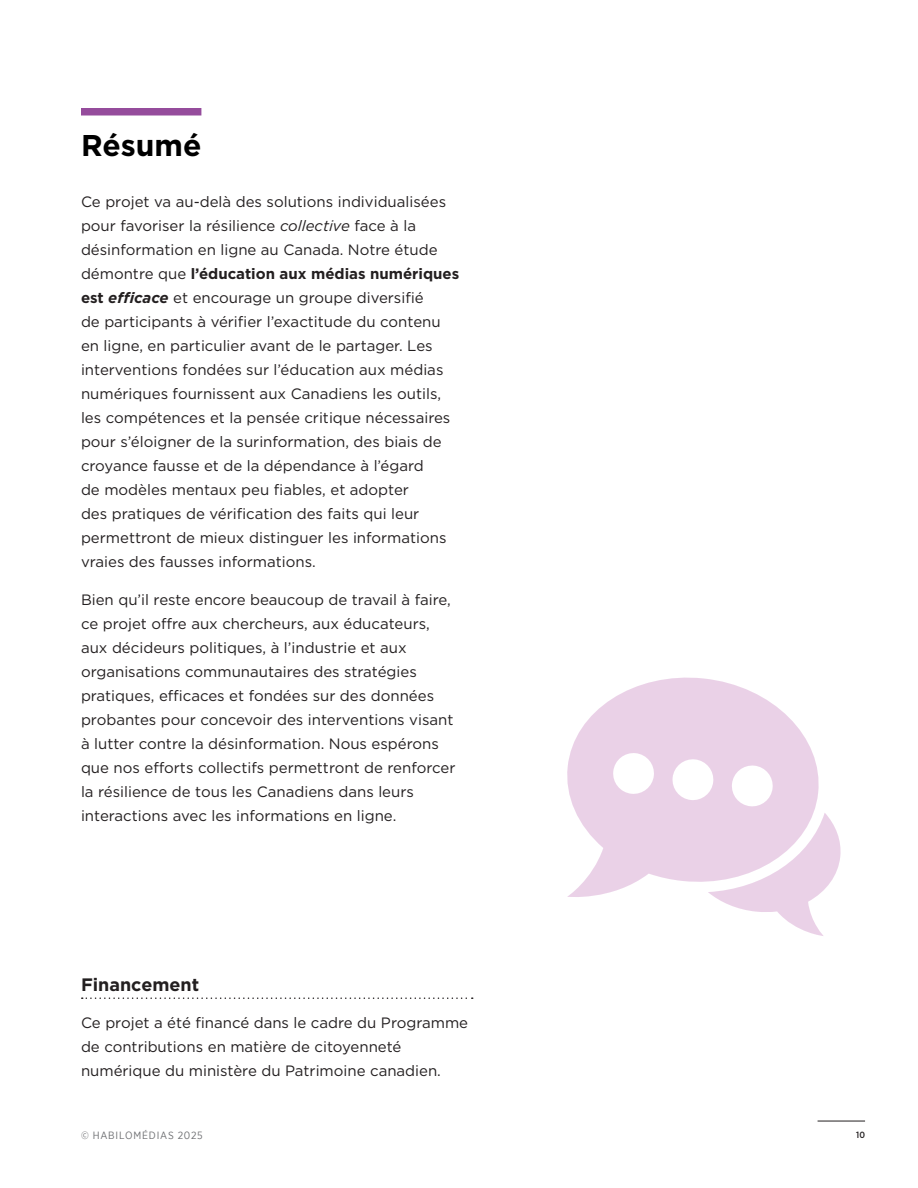
<style>
.page{position:relative;width:918px;height:1188px;background:#fff}
.page>*{position:absolute;margin:0;border:0;box-sizing:border-box;transform-origin:0 0}
.Header_1{font:700 30px "Gotham";color:#000}
.header_3{font:700 18px "Gotham";color:#231f20}
.reg_body_text{font:15px/24px "Gotham";color:#231f20}
.t1{font:10.5px "Gotham Narrow";letter-spacing:.075em;color:#6f7073}
.t2{font:500 9px "Gotham Narrow";color:#231f20}
.s1{font-style:italic}
.s2{font-weight:700}
.s3{font-weight:700;font-style:italic}
</style>
<div class="page">
<hr style="left:818px;top:1121px;width:47px;height:1px;background:#231f20">
<div style="left:81px;top:108px;width:120px;height:8px;background:#954c9c"></div>
<svg style="left:567px;top:677px;width:252px;height:220px;fill:#ead1e7"></svg>
<svg style="left:708px;top:813px;width:133px;height:123px"></svg>
<svg style="left:82px;top:997px;width:391px;height:2px"></svg>
<p class="Header_1" style="left:81px;top:125px;width:122px">Résumé</p>
<p class="reg_body_text" style="left:81px;top:189px;width:380px">Ce projet va au-delà des solutions individualisées pour favoriser la résilience <span class="s1">collective</span> face à la désinformation en ligne au Canada. Notre étude démontre que <span class="s2">l’éducation aux médias numériques est</span> <span class="s3">efficace</span> et encourage un groupe diversifié<br>de participants à vérifier l’exactitude du contenu en ligne, en particulier avant de le partager. Les interventions fondées sur l’éducation aux médias numériques fournissent aux Canadiens les outils, les compétences et la pensée critique nécessaires pour s’éloigner de la surinformation, des biais de croyance fausse et de la dépendance à l’égard<br>de modèles mentaux peu fiables, et adopter<br>des pratiques de vérification des faits qui leur permettront de mieux distinguer les informations vraies des fausses informations.</p>
<p class="reg_body_text" style="left:81px;top:587px;width:376px">Bien qu’il reste encore beaucoup de travail à faire, ce projet offre aux chercheurs, aux éducateurs, aux décideurs politiques, à l’industrie et aux organisations communautaires des stratégies pratiques, efficaces et fondées sur des données probantes pour concevoir des interventions visant à lutter contre la désinformation. Nous espérons que nos efforts collectifs permettront de renforcer la résilience de tous les Canadiens dans leurs interactions avec les informations en ligne.</p>
<p class="header_3" style="left:81px;top:972px;width:120px">Financement</p>
<p class="reg_body_text" style="left:81px;top:1011px;width:389px">Ce projet a été financé dans le cadre du Programme de contributions en matière de citoyenneté numérique du ministère du Patrimoine canadien.</p>
<p class="t1" style="left:81px;top:1129px;width:123px">© HABILOMÉDIAS 2025</p>
<p class="t2" style="left:856px;top:1129px;width:10px">10</p>
</div>
